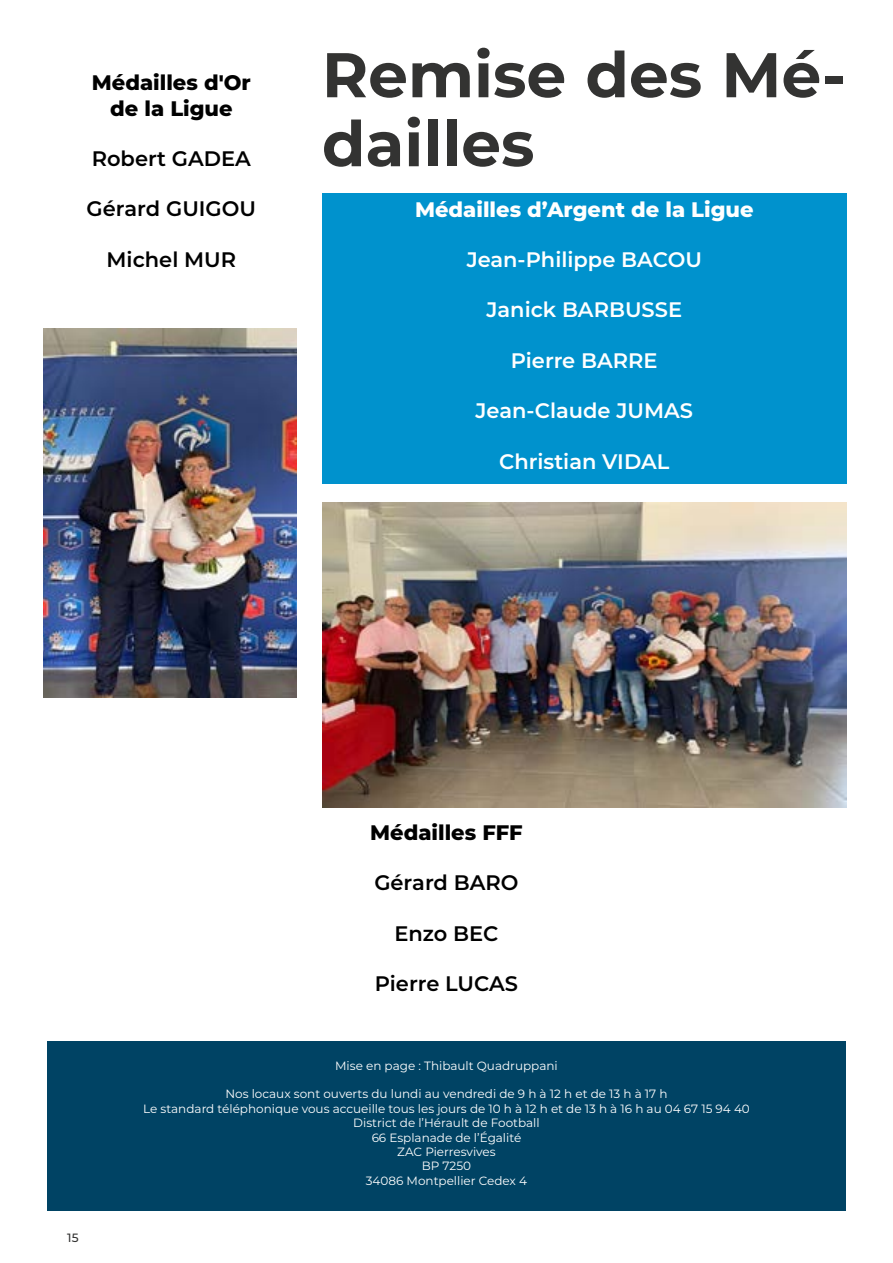
<style>
.page{position:relative;width:893px;height:1263px;background:#fff}
.page>*{position:absolute;margin:0;border:0;box-sizing:border-box;transform-origin:0 0}
.t1{font:700 63px/69px "Montserrat";color:#333332}
.t2{font:600 21px "Montserrat";color:#fff}
.t3{font:600 21px "Montserrat";color:#000}
.t4{font:800 21px/25.2px "Montserrat";color:#000;text-align:center}
.t5{font:800 21px "Montserrat";color:#fff}
.t6{font:12px/14.4px "Montserrat";color:#fff;text-align:center}
.t7{font:500 12px "Montserrat";color:#333332}
</style>
<div class="page">
<div style="left:322px;top:193px;width:524px;height:291px;background:#0092cd"></div>
<div style="left:48px;top:1041px;width:798px;height:169px;background:#004364"></div>
<img style="left:322px;top:502px;width:524px;height:305px">
<img style="left:44px;top:328px;width:252px;height:369px">
<h2 class="t4" style="left:92px;top:69px;width:160px">Médailles d'Or de la Ligue</h2>
<h2 class="t3" style="left:92px;top:144px;width:161px">Robert GADEA</h2>
<h2 class="t3" style="left:87px;top:194px;width:171px">Gérard GUIGOU</h2>
<h2 class="t3" style="left:107px;top:245px;width:131px">Michel MUR</h2>
<h1 class="t1" style="left:322px;top:37px;width:526px">Remise des Mé&shy;dailles</h1>
<h2 class="t5" style="left:415px;top:194px;width:340px">Médailles d’Argent de la Ligue</h2>
<h2 class="t2" style="left:467px;top:245px;width:237px">Jean-Philippe BACOU</h2>
<h2 class="t2" style="left:486px;top:295px;width:197px">Janick BARBUSSE</h2>
<h2 class="t2" style="left:511px;top:345px;width:148px">Pierre BARRE</h2>
<h2 class="t2" style="left:476px;top:396px;width:219px">Jean-Claude JUMAS</h2>
<h2 class="t2" style="left:499px;top:446px;width:172px">Christian VIDAL</h2>
<p class="t7" style="left:67px;top:1230px;width:13px">15</p>
<h2 class="t4" style="left:370px;top:819px;width:154px">Médailles FFF</h2>
<h2 class="t3" style="left:374px;top:868px;width:146px">Gérard BARO</h2>
<h2 class="t3" style="left:394px;top:918px;width:106px">Enzo BEC</h2>
<h2 class="t3" style="left:375px;top:969px;width:145px">Pierre LUCAS</h2>
<p class="t6" style="left:335px;top:1058px;width:224px">Mise en page : Thibault Quadruppani</p>
<p class="t6" style="left:143px;top:1086px;width:608px">Nos locaux sont ouverts du lundi au vendredi de 9 h à 12 h et de 13 h à 17 h<br>Le standard téléphonique vous accueille tous les jours de 10 h à 12 h et de 13 h à 16 h au 04 67 15 94 40<br>District de l’Hérault de Football<br>66 Esplanade de l’Égalité<br>ZAC Pierresvives<br>BP 7250<br>34086 Montpellier Cedex 4</p>
</div>
